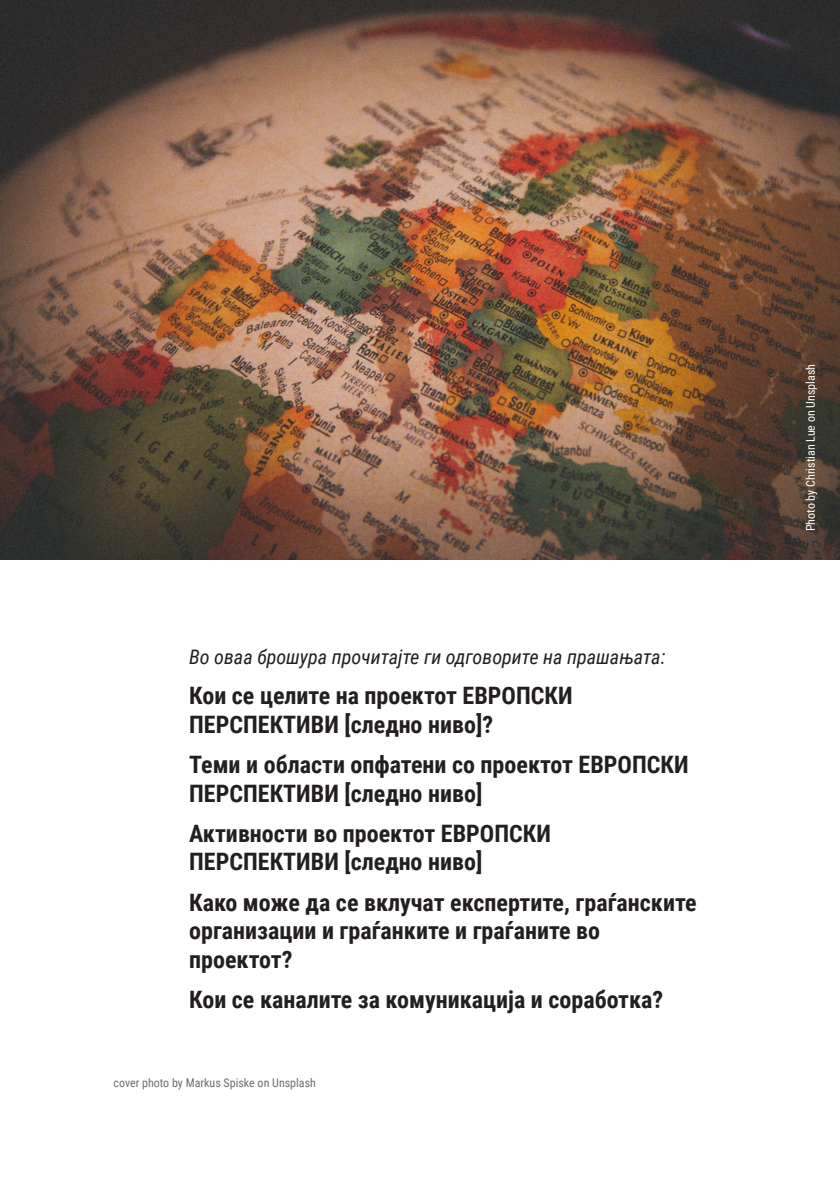
<style>
.page{position:relative;width:840px;height:1191px;background:#fff}
.page>*{position:absolute;margin:0;border:0;box-sizing:border-box;transform-origin:0 0}
.t1{font:700 24px/28.8px "Roboto Condensed";color:#231f20}
.t2{font:italic 20px "Roboto Condensed";color:#231f20}
.t3{font:12px "Roboto Condensed";color:#6c6d70}
.t4{font:12px "Roboto Condensed";color:#fff}
</style>
<div class="page">
<img style="left:0;top:0;width:839px;height:559px">
<p class="t2" style="left:189px;top:642px;width:477px">Во оваа брошура прочитајте ги одговорите на прашањата:</p>
<p class="t1" style="left:189px;top:680px;width:385px">Кои се целите на проектот ЕВРОПСКИ<br>ПЕРСПЕКТИВИ [следно ниво]?</p>
<p class="t1" style="left:189px;top:749px;width:500px">Теми и области опфатени со проектот ЕВРОПСКИ<br>ПЕРСПЕКТИВИ [следно ниво]</p>
<p class="t1" style="left:189px;top:818px;width:363px">Активности во проектот ЕВРОПСКИ<br>ПЕРСПЕКТИВИ [следно ниво]</p>
<p class="t1" style="left:189px;top:886px;width:508px">Како може да се вклучат експертите, граѓанските организации и граѓанките и граѓаните во проектот?</p>
<p class="t1" style="left:189px;top:984px;width:475px">Кои се каналите за комуникација и соработка?</p>
<p class="t3" style="left:113px;top:1073px;width:204px">cover photo by Markus Spiske on Unsplash</p>
<p class="t4" style="left:801px;top:531px;width:169px;rotate:-90deg">Photo by Christian Lue on Unsplash</p>
</div>
